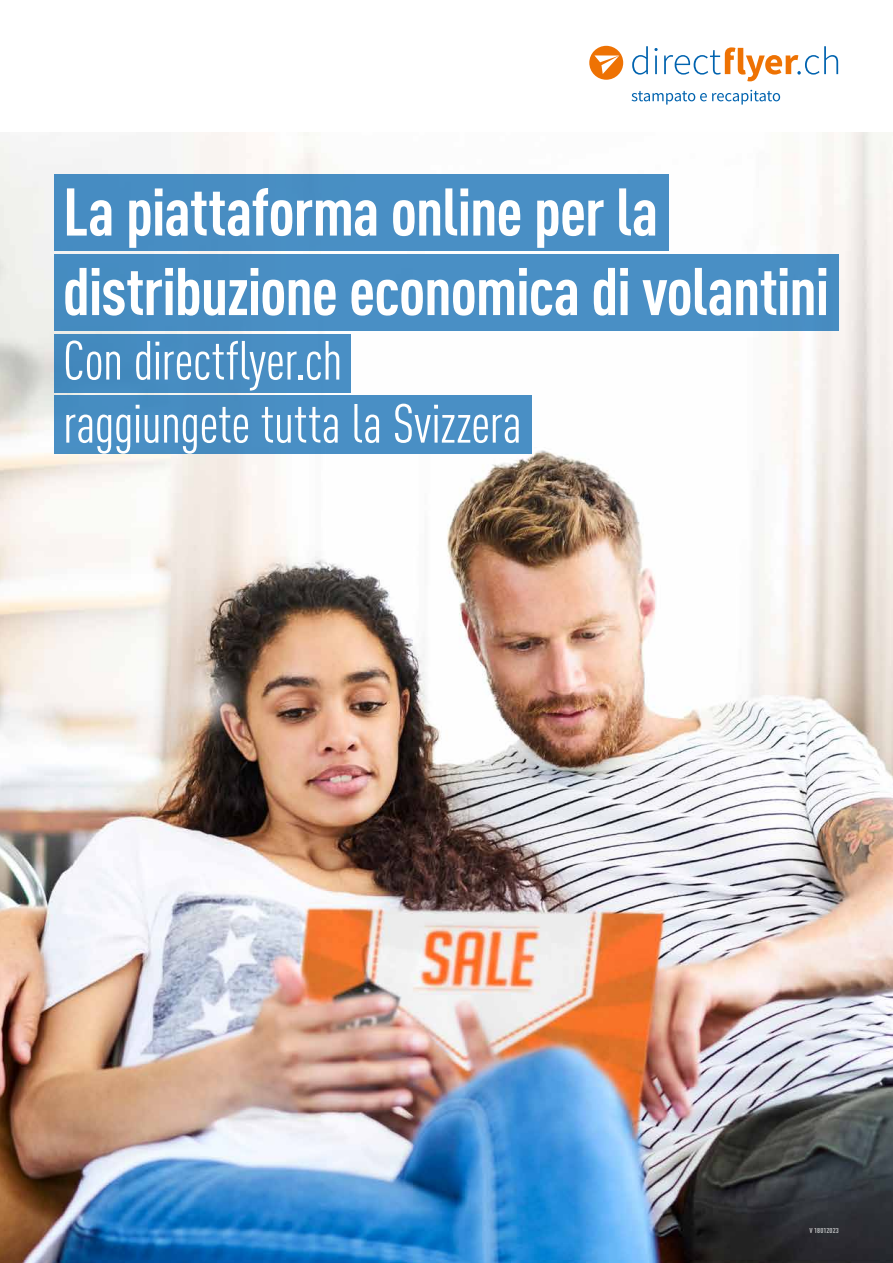
<style>
.page{position:relative;width:893px;height:1263px;background:#fff}
.page>*{position:absolute;margin:0;border:0;box-sizing:border-box;transform-origin:0 0}
.t1{font:700 66.3px/79.5px "DIN Cond";letter-spacing:-.015em;color:#fff}
.t2{font:54.3px/63px "DIN Cond";letter-spacing:-.005em;color:#fff}
.t3{font:700 7.5px "DIN Cond";letter-spacing:.025em;color:#fff}
</style>
<div class="page">
<img style="left:0;top:133px;width:893px;height:1130px">
<svg style="left:632px;top:46px;width:16px;height:29px"></svg>
<svg style="left:654px;top:48px;width:4px;height:26px"></svg>
<svg style="left:664px;top:46px;width:174px;height:35px"></svg>
<svg style="left:631px;top:90px;width:149px;height:15px"></svg>
<div style="left:589px;top:46px;width:34px;height:34px;background:#ee7203;border-radius:50%"></div>
<svg style="left:594px;top:55px;width:25px;height:19px"></svg>
<div style="left:54px;top:174px;width:614px;height:76px;background:#498fc5"></div>
<div style="left:54px;top:254px;width:785px;height:76px;background:#498fc5"></div>
<div style="left:54px;top:334px;width:296px;height:58px;background:#478cc1"></div>
<div style="left:54px;top:395px;width:477px;height:59px;background:#498fc5"></div>
<p class="t1" style="left:63px;top:170px;width:768px">La piattaforma online per la distribuzione economica di volantini</p>
<p class="t2" style="left:63px;top:328px;width:460px">Con directflyer.ch raggiungete tutta la Svizzera</p>
<p class="t3" style="left:810px;top:1226px;width:31px">V 18012023</p>
</div>
